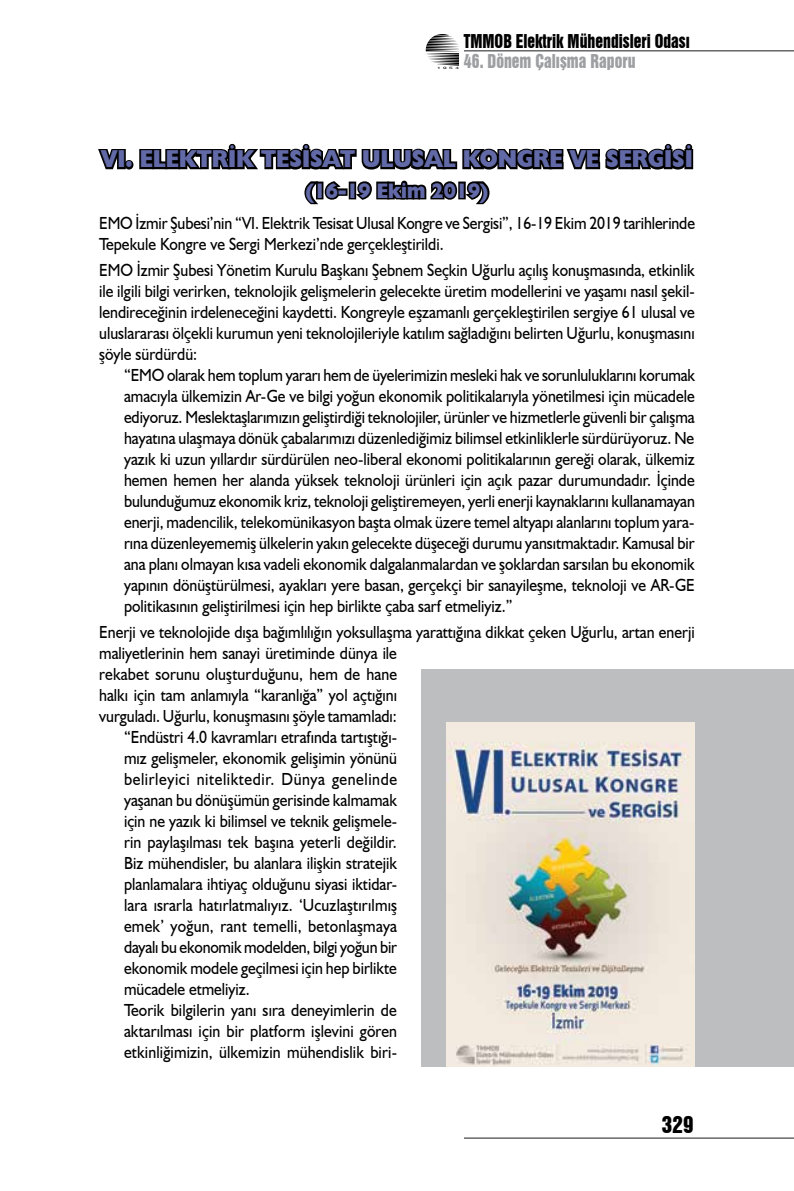
<style>
.page{position:relative;width:794px;height:1191px;background:#fff}
.page>*{position:absolute;margin:0;border:0;box-sizing:border-box;transform-origin:0 0}
.t1{font:800 24.5px "Humanist 521 BT";color:#6269a7;scale:.9 1}
.t2{font:800 21px "Humanist 521 BT";color:#6269a7;scale:.9 1}
.t3{font:21px "Swiss 921 BT Regular A";color:#000}
.t4{font:17.5px/21px "Humanist 521 BT";color:#000;text-align:justify;scale:.9 1}
.t5{font:17.5px "Humanist 521 BT";letter-spacing:.035em;color:#000;scale:.9 1}
.t6{font:17.5px "Swiss 921 BT Regular A";color:#000;scale:.9 1}
.t7{font:17.5px "Swiss 921 BT Regular A";color:#9d9fa2;scale:.9 1}
.t8{font:3.32px "Swiss 721 BT";color:#000;scale:2 1}
</style>
<div class="page">
<hr style="left:464px;top:50px;width:330px;height:1px;background:#1b1c20">
<hr style="left:464px;top:1137px;width:330px;height:1px;background:#1b1c20">
<svg style="left:426px;top:34px;width:33px;height:32px"></svg>
<svg style="left:98px;top:143px;width:596px;height:27px"></svg>
<svg style="left:304px;top:181px;width:37px;height:24px"></svg>
<div style="left:337px;top:188px;width:10px;height:8px;border:4px solid #000"></div>
<div style="left:349px;top:181px;width:7px;height:18px;border:4px solid #000"></div>
<svg style="left:352px;top:180px;width:138px;height:25px"></svg>
<div style="left:422px;top:670px;width:372px;height:397px;background:#bcbec0"></div>
<img style="left:446px;top:722px;width:248px;height:345px">
<p class="t6" style="left:464px;top:30px;width:252px">TMMOB Elektrik Mühendisleri Odası</p>
<p class="t7" style="left:464px;top:50px;width:192px">46. Dönem Çalışma Raporu</p>
<p class="t8" style="left:437px;top:66px;width:12px">1954</p>
<h1 class="t1" style="left:101px;top:144px;width:659px">VI. ELEKTRİK TESİSAT ULUSAL KONGRE VE SERGİSİ</h1>
<p class="t2" style="left:305px;top:177px;width:205px">(16-19 Ekim 2019)</p>
<p class="t4" style="left:99px;top:212px;width:663px">EMO İzmir Şubesi’nin “VI. Elektrik Tesisat Ulusal Kongre ve Sergisi”, 16-19 Ekim 2019 tarihlerinde<br>Tepekule Kongre ve Sergi Merkezi’nde gerçekleştirildi.</p>
<p class="t4" style="left:99px;top:259px;width:663px">EMO İzmir Şubesi Yönetim Kurulu Başkanı Şebnem Seçkin Uğurlu açılış konuşmasında, etkinlik ile ilgili bilgi verirken, teknolojik gelişmelerin gelecekte üretim modellerini ve yaşamı nasıl şekil&shy;lendireceğinin irdeleneceğini kaydetti. Kongreyle eşzamanlı gerçekleştirilen sergiye 61 ulusal ve uluslararası ölçekli kurumun yeni teknolojileriyle katılım sağladığını belirten Uğurlu, konuşmasını şöyle sürdürdü:</p>
<p class="t4" style="left:124px;top:364px;width:636px">“EMO olarak hem toplum yararı hem de üyelerimizin mesleki hak ve sorunluluklarını korumak amacıyla ülkemizin Ar-Ge ve bilgi yoğun ekonomik politikalarıyla yönetilmesi için mücadele ediyoruz. Meslektaşlarımızın geliştirdiği teknolojiler, ürünler ve hizmetlerle güvenli bir çalışma hayatına ulaşmaya dönük çabalarımızı düzenlediğimiz bilimsel etkinliklerle sürdürüyoruz. Ne yazık ki uzun yıllardır sürdürülen neo-liberal ekonomi politikalarının gereği olarak, ülkemiz hemen hemen her alanda yüksek teknoloji ürünleri için açık pazar durumundadır. İçinde bulunduğumuz ekonomik kriz, teknoloji geliştiremeyen, yerli enerji kaynaklarını kullanamayan enerji, madencilik, telekomünikasyon başta olmak üzere temel altyapı alanlarını toplum yara&shy;rına düzenleyememiş ülkelerin yakın gelecekte düşeceği durumu yansıtmaktadır. Kamusal bir ana planı olmayan kısa vadeli ekonomik dalgalanmalardan ve şoklardan sarsılan bu ekonomik yapının dönüştürülmesi, ayakları yere basan, gerçekçi bir sanayileşme, teknoloji ve AR-GE politikasının geliştirilmesi için hep birlikte çaba sarf etmeliyiz.”</p>
<p class="t4" style="left:99px;top:621px;width:663px">Enerji ve teknolojide dışa bağımlılığın yoksullaşma yarattığına dikkat çeken Uğurlu, artan enerji</p>
<p class="t4" style="left:99px;top:642px;width:332px">maliyetlerinin hem sanayi üretiminde dünya ile</p>
<p class="t4" style="left:99px;top:663px;width:332px">rekabet sorunu oluşturduğunu, hem de hane</p>
<p class="t4" style="left:99px;top:684px;width:332px">halkı için tam anlamıyla “karanlığa” yol açtığını</p>
<p class="t4" style="left:99px;top:705px;width:332px">vurguladı. Uğurlu, konuşmasını şöyle tamamladı:</p>
<p class="t4" style="left:124px;top:726px;width:305px">“Endüstri 4.0 kavramları etrafında tartıştığı-</p>
<p class="t4" style="left:124px;top:747px;width:305px">mız gelişmeler, ekonomik gelişimin yönünü</p>
<p class="t5" style="left:124px;top:768px;width:305px">belirleyici niteliktedir. Dünya genelinde</p>
<p class="t4" style="left:124px;top:789px;width:305px">yaşanan bu dönüşümün gerisinde kalmamak</p>
<p class="t4" style="left:124px;top:810px;width:305px">için ne yazık ki bilimsel ve teknik gelişmele-</p>
<p class="t4" style="left:124px;top:831px;width:305px">rin paylaşılması tek başına yeterli değildir.</p>
<p class="t4" style="left:124px;top:852px;width:305px">Biz mühendisler, bu alanlara ilişkin stratejik</p>
<p class="t4" style="left:124px;top:873px;width:305px">planlamalara ihtiyaç olduğunu siyasi iktidar-</p>
<p class="t4" style="left:124px;top:894px;width:305px">lara ısrarla hatırlatmalıyız. ‘Ucuzlaştırılmış</p>
<p class="t4" style="left:124px;top:915px;width:305px">emek’ yoğun, rant temelli, betonlaşmaya</p>
<p class="t4" style="left:124px;top:936px;width:305px">dayalı bu ekonomik modelden, bilgi yoğun bir</p>
<p class="t4" style="left:124px;top:957px;width:305px">ekonomik modele geçilmesi için hep birlikte</p>
<p class="t4" style="left:124px;top:978px;width:141px">mücadele etmeliyiz.</p>
<p class="t4" style="left:124px;top:999px;width:304px">Teorik bilgilerin yanı sıra deneyimlerin de</p>
<p class="t4" style="left:124px;top:1020px;width:305px">aktarılması için bir platform işlevini gören</p>
<p class="t4" style="left:124px;top:1041px;width:305px">etkinliğimizin, ülkemizin mühendislik biri-</p>
<p class="t3" style="left:662px;top:1110px;width:33px">329</p>
</div>
